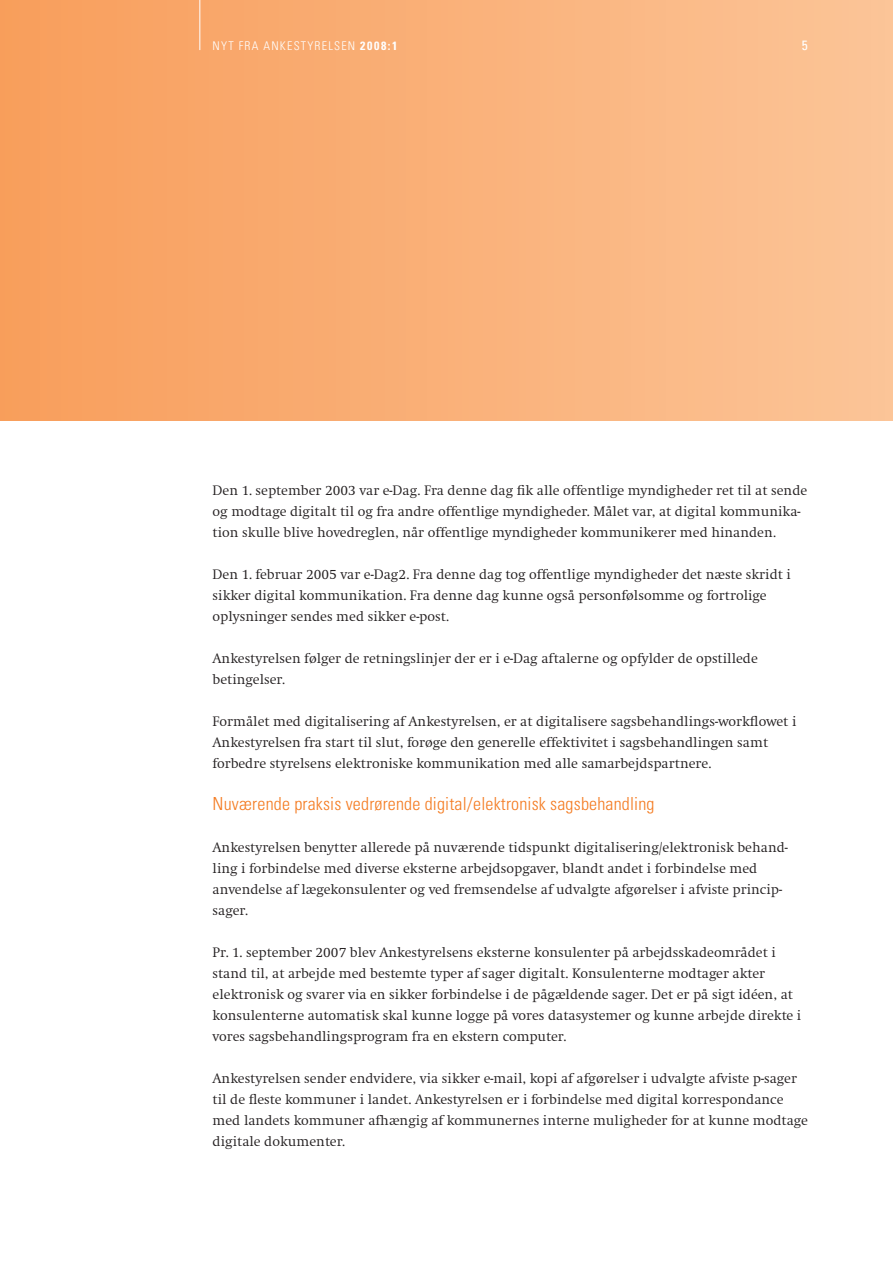
<style>
.page{position:relative;width:893px;height:1263px;background:#fff}
.page>*{position:absolute;margin:0;border:0;box-sizing:border-box;transform-origin:0 0}
.t1{font:300 condensed 18px "Univers";letter-spacing:.01em;color:#f47b21}
.t2{font:300 14.25px/21px "Swift EF";color:#231f20}
.t3{font:300 condensed 12px "Univers";letter-spacing:.1em;color:#fff}
.t4{font:700 condensed 12px "Univers";color:#fff}
</style>
<div class="page">
<div style="left:0;top:0;width:893px;height:421px;background:linear-gradient(to right,#f89d5b,#fbc497)"></div>
<hr style="left:200px;top:0;width:1px;height:50px;background:#fff">
<p class="t3" style="left:213px;top:39px;width:110px">NYT FRA ANKESTYRELSEN</p>
<p class="t4" style="left:360px;top:38px;width:39px">2008:1</p>
<p class="t2" style="left:213px;top:480px;width:596px">Den 1. september 2003 var e-Dag. Fra denne dag fik alle offentlige myndigheder ret til at sende og modtage digitalt til og fra andre offentlige myndigheder. Målet var, at digital kommunika&shy;tion skulle blive hovedreglen, når offentlige myndigheder kommunikerer med hinanden.</p>
<p class="t2" style="left:213px;top:564px;width:580px">Den 1. februar 2005 var e-Dag2. Fra denne dag tog offentlige myndigheder det næste skridt i sikker digital kommunikation. Fra denne dag kunne også personfølsomme og fortrolige oplysninger sendes med sikker e-post.</p>
<p class="t2" style="left:213px;top:648px;width:547px">Ankestyrelsen følger de retningslinjer der er i e-Dag aftalerne og opfylder de opstillede betingelser.</p>
<p class="t2" style="left:213px;top:711px;width:585px">Formålet med digitalisering af Ankestyrelsen, er at digitalisere sagsbehandlings-workflowet i<br>Ankestyrelsen fra start til slut, forøge den generelle effektivitet i sagsbehandlingen samt forbedre styrelsens elektroniske kommunikation med alle samarbejdspartnere.</p>
<p class="t1" style="left:213px;top:793px;width:443px">Nuværende praksis vedrørende digital/elektronisk sagsbehandling</p>
<p class="t2" style="left:213px;top:837px;width:577px">Ankestyrelsen benytter allerede på nuværende tidspunkt digitalisering/elektronisk behand&shy;ling i forbindelse med diverse eksterne arbejdsopgaver, blandt andet i forbindelse med anvendelse af lægekonsulenter og ved fremsendelse af udvalgte afgørelser i afviste princip&shy;sager.</p>
<p class="t2" style="left:213px;top:942px;width:590px">Pr. 1. september 2007 blev Ankestyrelsens eksterne konsulenter på arbejdsskadeområdet i stand til, at arbejde med bestemte typer af sager digitalt. Konsulenterne modtager akter elektronisk og svarer via en sikker forbindelse i de pågældende sager. Det er på sigt idéen, at konsulenterne automatisk skal kunne logge på vores datasystemer og kunne arbejde direkte i vores sagsbehandlingsprogram fra en ekstern computer.</p>
<p class="t2" style="left:213px;top:1068px;width:597px">Ankestyrelsen sender endvidere, via sikker e-mail, kopi af afgørelser i udvalgte afviste p-sager til de fleste kommuner i landet. Ankestyrelsen er i forbindelse med digital korrespondance med landets kommuner afhængig af kommunernes interne muligheder for at kunne modtage digitale dokumenter.</p>
</div>
